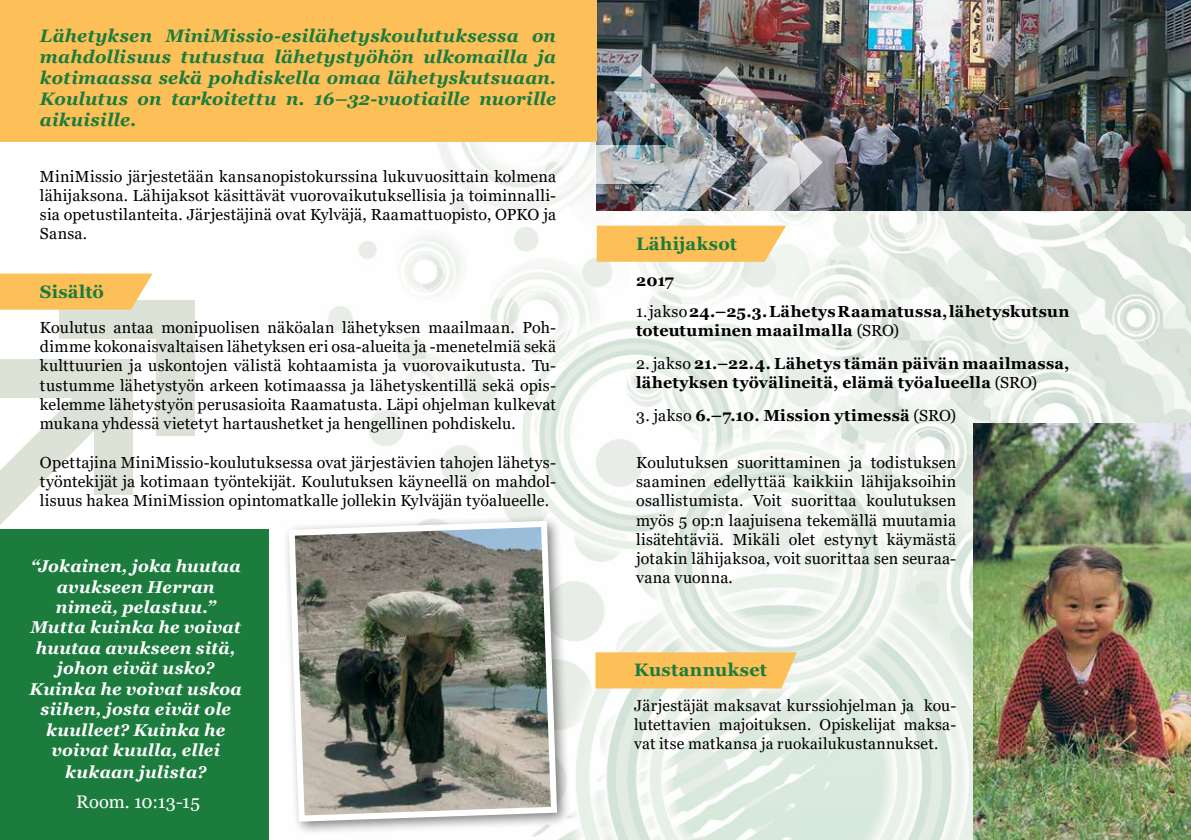
<style>
.page{position:relative;width:1191px;height:840px;background:#fff}
.page>*{position:absolute;margin:0;border:0;box-sizing:border-box;transform-origin:0 0}
.t1{font:18.2px "Georgia";letter-spacing:.01em;color:#fff}
.t2{font:italic 700 18px/21px "Georgia";letter-spacing:.01em;color:#1b7c3d;text-align:justify}
.t3{font:700 18px "Georgia";letter-spacing:.015em;color:#1b7c3d}
.t4{font:italic 700 17px/20.6px "Georgia";letter-spacing:.01em;color:#fff;text-align:center}
.t5{font:16px/19.2px "Georgia";letter-spacing:.01em;color:#000;text-align:justify}
.t6{font:700 16px/19.2px "Georgia";letter-spacing:.02em;color:#000}
.t7{font:15.8px/18.8px "Georgia";letter-spacing:.015em;color:#000;text-align:justify}
.s1{font-weight:400}
.s2{font-size:15.4px}
</style>
<div class="page">
<img style="left:328px;top:142px;width:863px;height:697px">
<svg style="left:595px;top:652px;width:202px;height:36px"></svg>
<img style="left:597px;top:0;width:594px;height:211px">
<div style="left:0;top:359px;width:133px;height:38px;background:#dce2d6"></div>
<div style="left:94px;top:359px;width:39px;height:136px;background:#dce2d6"></div>
<div style="left:156px;top:300px;width:38px;height:136px;background:#dce2d6"></div>
<div style="left:59px;top:300px;width:135px;height:38px;background:#dce2d6"></div>
<svg style="left:0;top:397px;width:94px;height:128px"></svg>
<svg style="left:0;top:273px;width:153px;height:36px"></svg>
<div style="left:595px;top:145px;width:95px;height:38px;background:#d8dde4"></div>
<img style="left:597px;top:64px;width:225px;height:197px">
<div style="left:0;top:0;width:597px;height:142px;background:#fdbf58"></div>
<div style="left:0;top:528px;width:269px;height:311px;background:#1b7c3d"></div>
<div style="left:282px;top:514px;width:290px;height:321px;background:#000;opacity:.5"></div>
<svg style="left:285px;top:517px;width:275px;height:307px"></svg>
<img style="left:973px;top:423px;width:218px;height:416px">
<p class="t2" style="left:40px;top:25px;width:517px">Lähetyksen MiniMissio-esilähetyskoulutuksessa on mahdollisuus tutustua lähetystyöhön ulkomailla ja kotimaassa sekä pohdiskella omaa lähetyskutsuaan.<br>Koulutus on tarkoitettu n. 16–32-vuotiaille nuorille aikuisille.</p>
<p class="t5" style="left:40px;top:167px;width:517px">MiniMissio järjestetään kansanopistokurssina lukuvuosittain kolmena lähijaksona. Lähijaksot käsittävät vuorovaikutuksellisia ja toiminnalli&shy;sia opetustilanteita. Järjestäjinä ovat Kylväjä, Raamattuopisto, OPKO ja Sansa.</p>
<p class="t3" style="left:40px;top:279px;width:66px">Sisältö</p>
<p class="t5" style="left:40px;top:318px;width:517px">Koulutus antaa monipuolisen näköalan lähetyksen maailmaan. Poh&shy;dimme kokonaisvaltaisen lähetyksen eri osa-alueita ja -menetelmiä sekä kulttuurien ja uskontojen välistä kohtaamista ja vuorovaikutusta. Tu&shy;tustumme lähetystyön arkeen kotimaassa ja lähetyskentillä sekä opis&shy;kelemme lähetystyön perusasioita Raamatusta. Läpi ohjelman kulkevat mukana yhdessä vietetyt hartaushetket ja hengellinen pohdiskelu.</p>
<p class="t5" style="left:40px;top:452px;width:517px">Opettajina MiniMissio-koulutuksessa ovat järjestävien tahojen lähetys&shy;työntekijät ja kotimaan työntekijät. Koulutuksen käyneellä on mahdol&shy;lisuus hakea MiniMission opintomatkalle jollekin Kylväjän työalueelle.</p>
<p class="t4" style="left:30px;top:555px;width:214px">“Jokainen, joka huutaa avukseen Herran nimeä, pelastuu.”<br>Mutta kuinka he voivat huutaa avukseen sitä, johon eivät usko?<br>Kuinka he voivat uskoa siihen, josta eivät ole kuulleet? Kuinka he voivat kuulla, ellei kukaan julista?</p>
<p class="t1" style="left:76px;top:790px;width:125px">Room. 10:13-15</p>
<p class="t3" style="left:636px;top:232px;width:102px">Lähijaksot</p>
<p class="t6" style="left:636px;top:271px;width:39px">2017</p>
<p class="t6" style="left:636px;top:301px;width:435px"><span class="s1">1. jakso</span> 24.–25.3. Lähetys Raamatussa, lähetyskutsun toteutuminen maailmalla <span class="s1">(SRO)</span></p>
<p class="t6" style="left:636px;top:354px;width:435px"><span class="s1">2. jakso</span> 21.–22.4. Lähetys tämän päivän maailmassa, lähetyksen työvälineitä, elämä työalueella <span class="s1">(SRO)</span></p>
<p class="t6" style="left:636px;top:406px;width:321px"><span class="s1">3. jakso</span> 6.–7.10. Mission ytimessä <span class="s1">(SRO)</span></p>
<p class="t5" style="left:636px;top:453px;width:321px">Koulutuksen suorittaminen ja todistuksen saaminen edellyttää kaikkiin lähijaksoihin osallistumista. Voit suorittaa koulutuksen myös 5 op:n laajuisena tekemällä muutamia lisätehtäviä. Mikäli olet estynyt käymästä jotakin lähijaksoa, voit suorittaa sen seuraa&shy;vana vuonna.</p>
<p class="t3" style="left:634px;top:657px;width:134px">Kustannukset</p>
<p class="t7" style="left:634px;top:696px;width:323px">Järjestäjät maksavat kurssiohjelman ja kou&shy;lutettavien majoituksen. Opiskelijat maksa&shy;vat itse matkans<span class="s2">a ja ruokai</span>lukustannukset.</p>
</div>
